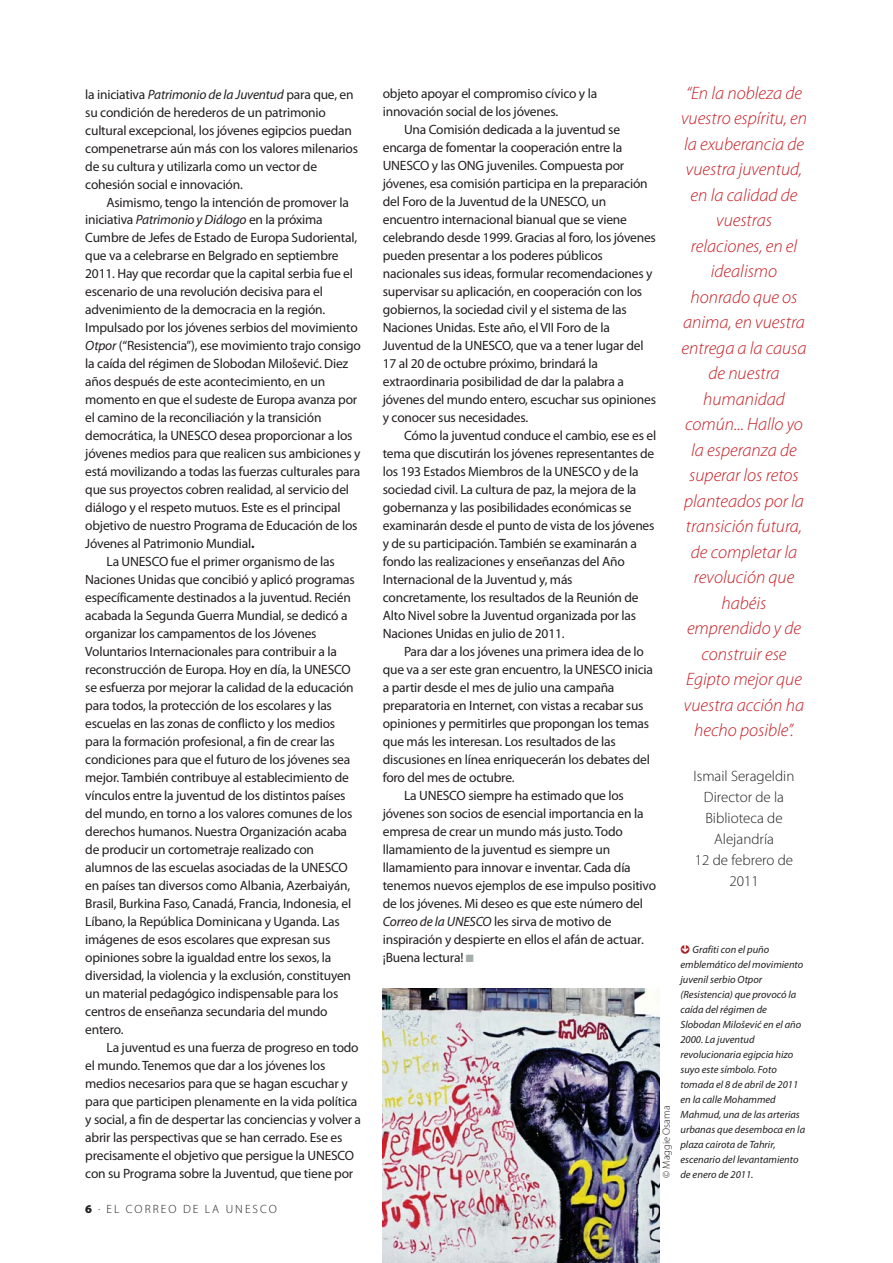
<style>
.page{position:relative;width:893px;height:1263px;background:#fff}
.page>*{position:absolute;margin:0;border:0;box-sizing:border-box;transform-origin:0 0}
.t1{font:italic 300 18px/25.5px "Myriad Pro";color:#c51d23;text-align:center}
.t2{font:300 15px/21px "Myriad Pro";color:#231f20;text-align:center}
.t3{font:13.5px/18px "Myriad Pro";letter-spacing:-.015em;color:#231f20}
.t4{font:300 12px "Myriad Pro";letter-spacing:.17em;color:#231f20}
.t5{font:italic 10.5px/15px "Myriad Pro";color:#231f20}
.t6{font:300 10.5px "Myriad Pro";color:#231f20}
.s1{font-style:italic}
.s2{font-weight:700}
.s3{font-weight:900}
.s4{color:#a4aeac}
.s5{font-family:"Officina Display ITC Arrows";font-style:normal;font-size:13.5px;color:#a71c20}
</style>
<div class="page">
<img style="left:383px;top:989px;width:276px;height:273px">
<p class="t3" style="left:85px;top:86px;width:274px">la iniciativa <span class="s1">Patrimonio de la Juventud</span> para que, en su condición de herederos de un patrimonio cultural excepcional, los jóvenes egipcios puedan compenetrarse aún más con los valores milenarios de su cultura y utilizarla como un vector de cohesión social e innovación.</p>
<p class="t3" style="left:107px;top:194px;width:244px">Asimismo, tengo la intención de promover la</p>
<p class="t3" style="left:85px;top:212px;width:239px">iniciativa <span class="s1">Patrimonio y Diálogo</span> en la próxima</p>
<p class="t3" style="left:85px;top:230px;width:273px">Cumbre de Jefes de Estado de Europa Sudoriental,</p>
<p class="t3" style="left:85px;top:248px;width:255px">que va a celebrarse en Belgrado en septiembre</p>
<p class="t3" style="left:85px;top:266px;width:269px">2011. Hay que recordar que la capital serbia fue el</p>
<p class="t3" style="left:85px;top:284px;width:239px">escenario de una revolución decisiva para el</p>
<p class="t3" style="left:85px;top:302px;width:241px">advenimiento de la democracia en la región.</p>
<p class="t3" style="left:85px;top:320px;width:274px">Impulsado por los jóvenes serbios del movimiento</p>
<p class="t3" style="left:85px;top:338px;width:277px"><span class="s1">Otpor</span> (“Resistencia”), ese movimiento trajo consigo</p>
<p class="t3" style="left:85px;top:356px;width:265px">la caída del régimen de Slobodan Milošević. Diez</p>
<p class="t3" style="left:85px;top:374px;width:241px">años después de este acontecimiento, en un</p>
<p class="t3" style="left:85px;top:392px;width:274px">momento en que el sudeste de Europa avanza por</p>
<p class="t3" style="left:85px;top:410px;width:238px">el camino de la reconciliación y la transición</p>
<p class="t3" style="left:85px;top:428px;width:269px">democrática, la UNESCO desea proporcionar a los</p>
<p class="t3" style="left:85px;top:446px;width:277px">jóvenes medios para que realicen sus ambiciones y</p>
<p class="t3" style="left:85px;top:464px;width:276px">está movilizando a todas las fuerzas culturales para</p>
<p class="t3" style="left:85px;top:482px;width:265px">que sus proyectos cobren realidad, al servicio del</p>
<p class="t3" style="left:85px;top:500px;width:257px">diálogo y el respeto mutuos. Este es el principal</p>
<p class="t3" style="left:85px;top:518px;width:274px">objetivo de nuestro Programa de Educación de los</p>
<p class="t3" style="left:85px;top:536px;width:171px">Jóvenes al Patrimonio Mundial<span class="s2">.</span></p>
<p class="t3" style="left:107px;top:554px;width:230px">La UNESCO fue el primer organismo de las</p>
<p class="t3" style="left:85px;top:572px;width:271px">Naciones Unidas que concibió y aplicó programas</p>
<p class="t3" style="left:85px;top:590px;width:267px">específicamente destinados a la juventud. Recién</p>
<p class="t3" style="left:85px;top:607px;width:264px">acabada la Segunda Guerra Mundial, se dedicó a</p>
<p class="t3" style="left:85px;top:625px;width:233px">organizar los campamentos de los Jóvenes</p>
<p class="t3" style="left:85px;top:643px;width:253px">Voluntarios Internacionales para contribuir a la</p>
<p class="t3" style="left:85px;top:661px;width:267px">reconstrucción de Europa. Hoy en día, la UNESCO</p>
<p class="t3" style="left:85px;top:679px;width:270px">se esfuerza por mejorar la calidad de la educación</p>
<p class="t3" style="left:85px;top:697px;width:248px">para todos, la protección de los escolares y las</p>
<p class="t3" style="left:85px;top:715px;width:251px">escuelas en las zonas de conflicto y los medios</p>
<p class="t3" style="left:85px;top:733px;width:251px">para la formación profesional, a fin de crear las</p>
<p class="t3" style="left:85px;top:751px;width:266px">condiciones para que el futuro de los jóvenes sea</p>
<p class="t3" style="left:85px;top:769px;width:265px">mejor. También contribuye al establecimiento de</p>
<p class="t3" style="left:85px;top:787px;width:262px">vínculos entre la juventud de los distintos países</p>
<p class="t3" style="left:85px;top:805px;width:269px">del mundo, en torno a los valores comunes de los</p>
<p class="t3" style="left:85px;top:823px;width:263px">derechos humanos. Nuestra Organización acaba</p>
<p class="t3" style="left:85px;top:841px;width:230px">de producir un cortometraje realizado con</p>
<p class="t3" style="left:85px;top:859px;width:264px">alumnos de las escuelas asociadas de la UNESCO</p>
<p class="t3" style="left:85px;top:877px;width:266px">en países tan diversos como Albania, Azerbaiyán,</p>
<p class="t3" style="left:85px;top:895px;width:267px">Brasil, Burkina Faso, Canadá, Francia, Indonesia, el</p>
<p class="t3" style="left:85px;top:913px;width:256px">Líbano, la República Dominicana y Uganda. Las</p>
<p class="t3" style="left:85px;top:931px;width:247px">imágenes de esos escolares que expresan sus</p>
<p class="t3" style="left:85px;top:949px;width:248px">opiniones sobre la igualdad entre los sexos, la</p>
<p class="t3" style="left:85px;top:967px;width:267px">diversidad, la violencia y la exclusión, constituyen</p>
<p class="t3" style="left:85px;top:985px;width:255px">un material pedagógico indispensable para los</p>
<p class="t3" style="left:85px;top:1003px;width:244px">centros de enseñanza secundaria del mundo</p>
<p class="t3" style="left:85px;top:1021px;width:40px">entero.</p>
<p class="t3" style="left:107px;top:1039px;width:254px">La juventud es una fuerza de progreso en todo</p>
<p class="t3" style="left:85px;top:1057px;width:242px">el mundo. Tenemos que dar a los jóvenes los</p>
<p class="t3" style="left:85px;top:1075px;width:264px">medios necesarios para que se hagan escuchar y</p>
<p class="t3" style="left:85px;top:1093px;width:274px">para que participen plenamente en la vida política</p>
<p class="t3" style="left:85px;top:1111px;width:277px">y social, a fin de despertar las conciencias y volver a</p>
<p class="t3" style="left:85px;top:1129px;width:259px">abrir las perspectivas que se han cerrado. Ese es</p>
<p class="t3" style="left:85px;top:1147px;width:270px">precisamente el objetivo que persigue la UNESCO</p>
<p class="t3" style="left:85px;top:1165px;width:269px">con su Programa sobre la Juventud, que tiene por</p>
<p class="t4" style="left:85px;top:1204px;width:193px"><span class="s3">6</span> . EL CORREO DE LA UNESCO</p>
<p class="t1" style="left:681px;top:81px;width:128px">“En la nobleza de vuestro espíritu, en la exuberancia de vuestra juventud, en la calidad de vuestras relaciones, en el idealismo honrado que os anima, en vuestra entrega a la causa de nuestra humanidad común... Hallo yo la esperanza de superar los retos planteados por la transición futura, de completar la revolución que habéis emprendido y de construir ese<br>Egipto mejor que vuestra acción ha hecho posible”.</p>
<p class="t2" style="left:693px;top:767px;width:102px">Ismail Serageldin<br>Director de la<br>Biblioteca de<br>Alejandría<br>12 de febrero de<br>2011</p>
<p class="t3" style="left:383px;top:86px;width:216px">objeto apoyar el compromiso cívico y la innovación social de los jóvenes.</p>
<p class="t3" style="left:383px;top:122px;width:275px;text-indent:21px">Una Comisión dedicada a la juventud se encarga de fomentar la cooperación entre la UNESCO y las ONG juveniles. Compuesta por jóvenes, esa comisión participa en la preparación del Foro de la Juventud de la UNESCO, un encuentro internacional bianual que se viene celebrando desde 1999. Gracias al foro, los jóvenes pueden presentar a los poderes públicos nacionales sus ideas, formular recomendaciones y supervisar su aplicación, en cooperación con los gobiernos, la sociedad civil y el sistema de las Naciones Unidas. Este año, el VII Foro de la Juventud de la UNESCO, que va a tener lugar del 17 al 20 de octubre próximo, brindará la extraordinaria posibilidad de dar la palabra a jóvenes del mundo entero, escuchar sus opiniones y conocer sus necesidades.</p>
<p class="t3" style="left:383px;top:427px;width:275px;text-indent:21px">Cómo la juventud conduce el cambio, ese es el tema que discutirán los jóvenes representantes de los 193 Estados Miembros de la UNESCO y de la sociedad civil. La cultura de paz, la mejora de la gobernanza y las posibilidades económicas se examinarán desde el punto de vista de los jóvenes y de su participación. También se examinarán a fondo las realizaciones y enseñanzas del Año Internacional de la Juventud y, más concretamente, los resultados de la Reunión de Alto Nivel sobre la Juventud organizada por las Naciones Unidas en julio de 2011.</p>
<p class="t3" style="left:404px;top:643px;width:241px">Para dar a los jóvenes una primera idea de lo</p>
<p class="t3" style="left:383px;top:661px;width:272px">que va a ser este gran encuentro, la UNESCO inicia</p>
<p class="t3" style="left:383px;top:679px;width:233px">a partir desde el mes de julio una campaña</p>
<p class="t3" style="left:383px;top:697px;width:262px">preparatoria en Internet, con vistas a recabar sus</p>
<p class="t3" style="left:383px;top:715px;width:268px">opiniones y permitirles que propongan los temas</p>
<p class="t3" style="left:383px;top:733px;width:235px">que más les interesan. Los resultados de las</p>
<p class="t3" style="left:383px;top:751px;width:269px">discusiones en línea enriquecerán los debates del</p>
<p class="t3" style="left:383px;top:769px;width:133px">foro del mes de octubre.</p>
<p class="t3" style="left:404px;top:787px;width:221px">La UNESCO siempre ha estimado que los</p>
<p class="t3" style="left:383px;top:805px;width:262px">jóvenes son socios de esencial importancia en la</p>
<p class="t3" style="left:383px;top:823px;width:242px">empresa de crear un mundo más justo. Todo</p>
<p class="t3" style="left:383px;top:841px;width:229px">llamamiento de la juventud es siempre un</p>
<p class="t3" style="left:383px;top:859px;width:249px">llamamiento para innovar e inventar. Cada día</p>
<p class="t3" style="left:383px;top:877px;width:275px">tenemos nuevos ejemplos de ese impulso positivo</p>
<p class="t3" style="left:383px;top:895px;width:262px">de los jóvenes. Mi deseo es que este número del</p>
<p class="t3" style="left:383px;top:913px;width:230px"><span class="s1">Correo de la UNESCO</span> les sirva de motivo de</p>
<p class="t3" style="left:383px;top:931px;width:263px">inspiración y despierte en ellos el afán de actuar.</p>
<p class="t3" style="left:383px;top:949px;width:93px">¡Buena lectura! <span class="s4">■</span></p>
<p class="t5" style="left:680px;top:942px;width:126px"><span class="s5">K</span> Grafiti con el puño emblemático del movimiento juvenil serbio Otpor (Resistencia) que provocó la caída del régimen de<br>Slobodan Milošević en el año<br>2000. La juventud revolucionaria egipcia hizo suyo este símbolo. Foto tomada el 8 de abril de 2011 en la calle Mohammed<br>Mahmud, una de las arterias urbanas que desemboca en la plaza cairota de Tahrir, escenario del levantamiento</p>
<p class="t6" style="left:662px;top:1178px;width:74px;rotate:-90deg">© Maggie Osama</p>
<p class="t5" style="left:680px;top:1167px;width:74px">de enero de 2011.</p>
</div>
